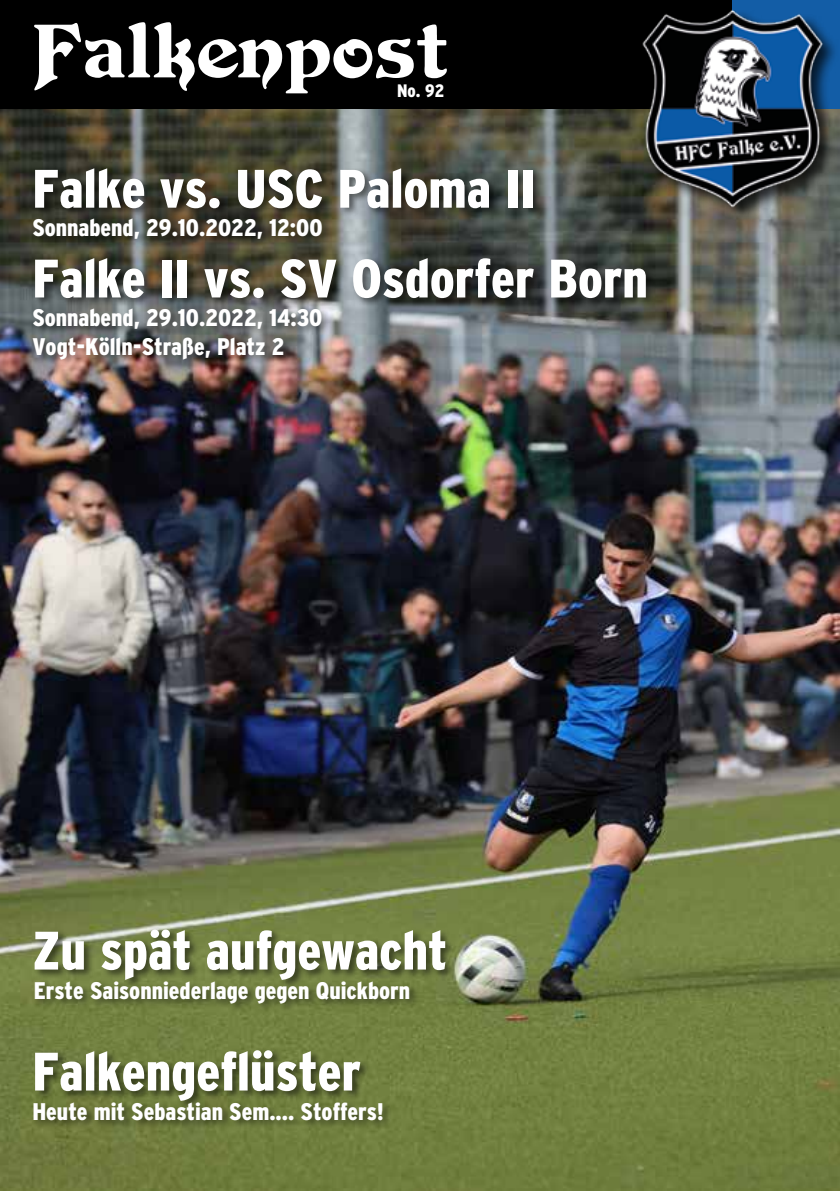
<style>
.page{position:relative;width:840px;height:1191px;background:#fff}
.page>*{position:absolute;margin:0;border:0;box-sizing:border-box;transform-origin:0 0}
.t1{font:71px "Duvall";color:#fff}
.t2{font:900 condensed 54px/89.8px "Interstate";color:#fff}
.t3{font:900 condensed 24px/28.8px "Interstate";color:#fff}
.t4{font:900 condensed 18px "Interstate";color:#fff}
</style>
<div class="page">
<img style="left:0;top:108px;width:839px;height:1083px">
<div style="left:0;top:0;width:732px;height:108px;background:#000"></div>
<div style="left:732px;top:0;width:107px;height:108px;background:#135da6"></div>
<div style="left:641px;top:9px;width:198px;height:214px;background:#000;opacity:.75"></div>
<img style="left:628px;top:9px;width:203px;height:199px">
<div style="left:34px;top:1048px;width:337px;height:62px;background:#000;opacity:.52"></div>
<div style="left:34px;top:927px;width:421px;height:62px;background:#000;opacity:.52"></div>
<div style="left:34px;top:167px;width:508px;height:51px;background:#000;opacity:.52"></div>
<div style="left:34px;top:256px;width:622px;height:51px;background:#000;opacity:.52"></div>
<div style="left:32px;top:1100px;width:361px;height:30px;background:#000;opacity:.43"></div>
<div style="left:33px;top:979px;width:386px;height:34px;background:#000;opacity:.43"></div>
<div style="left:32px;top:216px;width:299px;height:32px;background:#000;opacity:.43"></div>
<div style="left:32px;top:306px;width:299px;height:62px;background:#000;opacity:.43"></div>
<h1 class="t1" style="left:32px;top:19px;width:417px">Falkenpost</h1>
<p class="t4" style="left:397px;top:81px;width:49px">No. 92</p>
<h2 class="t2" style="left:32px;top:143px;width:616px">Falke vs. USC Paloma II<br>Falke II vs. SV Osdorfer Born</h2>
<p class="t3" style="left:32px;top:213px;width:291px">Sonnabend, 29.10.2022, 12:00</p>
<p class="t3" style="left:32px;top:303px;width:291px">Sonnabend, 29.10.2022, 14:30<br>Vogt-Kölln-Straße, Platz 2</p>
<h2 class="t2" style="left:32px;top:905px;width:416px">Zu spät aufgewacht</h2>
<p class="t3" style="left:34px;top:976px;width:378px">Erste Saisonniederlage gegen Quickborn</p>
<h2 class="t2" style="left:32px;top:1026px;width:330px">Falkengeflüster</h2>
<p class="t3" style="left:32px;top:1097px;width:352px">Heute mit Sebastian Sem.... Stoffers!</p>
</div>
